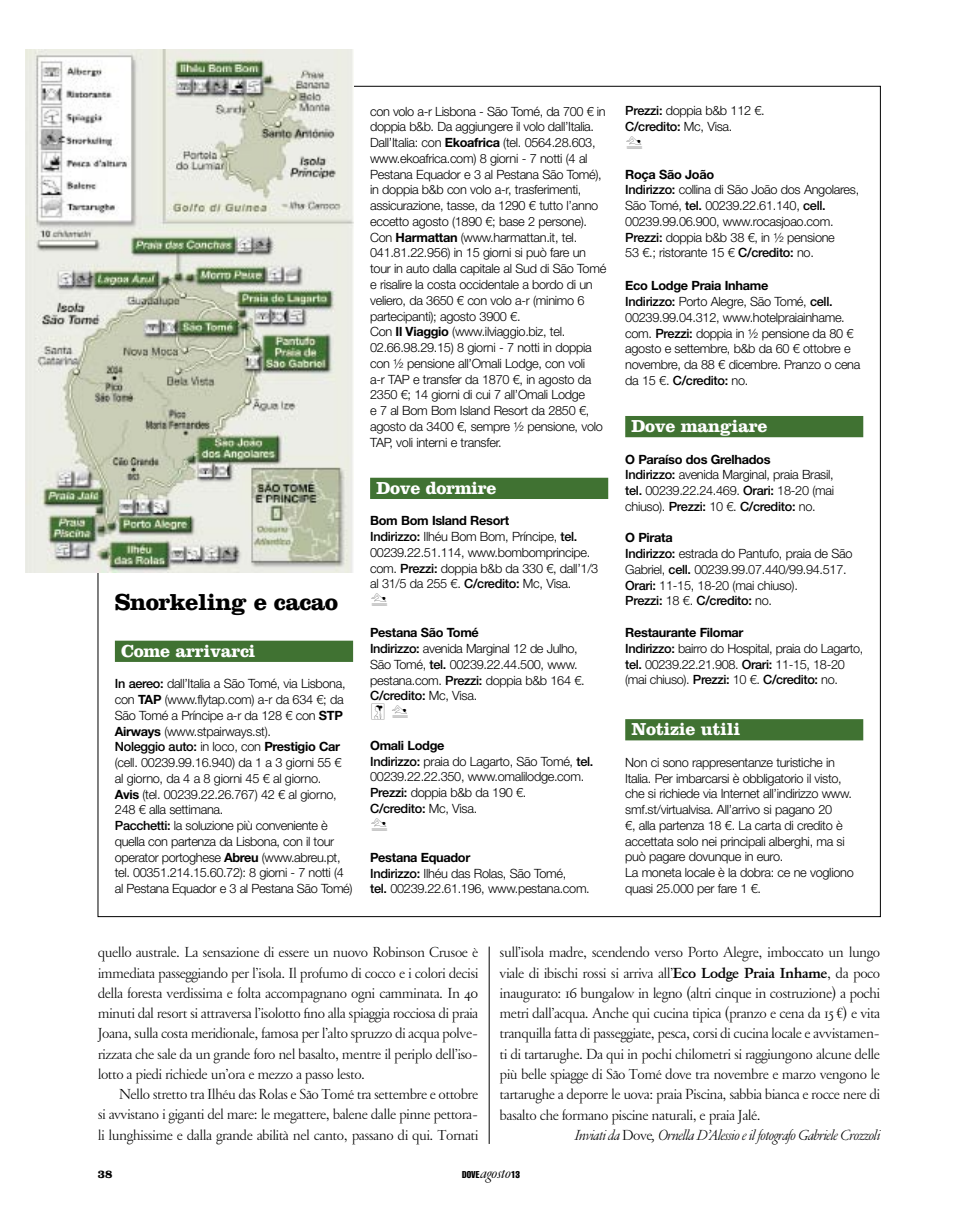
<style>
.page{position:relative;width:978px;height:1221px;background:#fff}
.page>*{position:absolute;margin:0;border:0;box-sizing:border-box;transform-origin:0 0}
.t1{font:700 24px "Clarendon LT Std";letter-spacing:-.025em;color:#000}
.t2{font:700 18px "Clarendon LT Std";letter-spacing:-.02em;color:#fff}
.t3{font:18px "Dove";color:#000}
.t4{font:18px "Dove Outline";color:#000}
.t5{font:300 15.75px/20.2px "Garamond FB Text";letter-spacing:-.03em;color:#000;text-align:justify}
.t6{font:italic 300 15.75px "Garamond FB Text";letter-spacing:-.03em;color:#000}
.t7{font:300 12.75px/15.8px "Helvetica Neue LT Std";letter-spacing:-.025em;color:#000}
.t8{font:700 12px "Clarendon LT Std";color:#000}
.t9{font:9.75px "Helvetica LT Std Comp";color:#000}
.s1{font-weight:500}
.s2{font-weight:700}
.s3{font-family:"Dove"}
.s4{font-style:normal}
.s5{font-family:"Garamond FB Display";font-style:italic;font-size:16.5px}
</style>
<div class="page">
<div style="left:115px;top:640px;width:238px;height:22px;background:#407232"></div>
<div style="left:370px;top:477px;width:238px;height:22px;background:#407232"></div>
<div style="left:625px;top:416px;width:238px;height:21px;background:#407232"></div>
<div style="left:625px;top:719px;width:238px;height:21px;background:#407232"></div>
<img style="left:26px;top:50px;width:327px;height:522px">
<hr style="left:489px;top:946px;width:1px;height:197px;background:#000">
<h1 class="t1" style="left:115px;top:587px;width:225px">Snorkeling e cacao</h1>
<h2 class="t2" style="left:121px;top:640px;width:136px">Come arrivarci</h2>
<p class="t7" style="left:115px;top:675px;width:239px"><span class="s1">In aereo:</span> dall’Italia a São Tomé, via Lisbona, con <span class="s2">TAP</span> (www.flytap.com) a-r da 634 €; da São Tomé a Príncipe a-r da 128 € con <span class="s2">STP Airways</span> (www.stpairways.st).<br><span class="s1">Noleggio auto:</span> in loco, con <span class="s2">Prestigio Car </span>(cell. 00239.99.16.940) da 1 a 3 giorni 55 € al giorno, da 4 a 8 giorni 45 € al giorno.<br><span class="s2">Avis</span> (tel. 00239.22.26.767) 42 € al giorno, 248 € alla settimana.<br><span class="s1">Pacchetti:</span> la soluzione più conveniente è quella con partenza da Lisbona, con il tour operator portoghese <span class="s2">Abreu</span> (www.abreu.pt, tel. 00351.214.15.60.72): 8 giorni - 7 notti (4 al Pestana Equador e 3 al Pestana São Tomé)</p>
<p class="t7" style="left:370px;top:103px;width:238px">con volo a-r Lisbona - São Tomé, da 700 € in doppia b&amp;b. Da aggiungere il volo dall’Italia.<br>Dall’Italia: con <span class="s2">Ekoafrica</span> (tel. 0564.28.603, www.ekoafrica.com) 8 giorni - 7 notti (4 al Pestana Equador e 3 al Pestana São Tomé), in doppia b&amp;b con volo a-r, trasferimenti, assicurazione, tasse, da 1290 € tutto l’anno eccetto agosto (1890 €; base 2 persone).<br>Con <span class="s2">Harmattan</span> (www.harmattan.it, tel.<br>041.81.22.956) in 15 giorni si può fare un tour in auto dalla capitale al Sud di São Tomé e risalire la costa occidentale a bordo di un veliero, da 3650 € con volo a-r (minimo 6 partecipanti); agosto 3900 €.<br>Con <span class="s2">Il Viaggio</span> (www.ilviaggio.biz, tel.<br>02.66.98.29.15) 8 giorni - 7 notti in doppia con ½ pensione all’Omali Lodge, con voli<br>a-r TAP e transfer da 1870 €, in agosto da 2350 €; 14 giorni di cui 7 all’Omali Lodge<br>e 7 al Bom Bom Island Resort da 2850 €, agosto da 3400 €, sempre ½ pensione, volo TAP, voli interni e transfer.</p>
<h2 class="t2" style="left:376px;top:477px;width:122px">Dove dormire</h2>
<p class="t7" style="left:370px;top:512px;width:230px"><span class="s2">Bom Bom Island Resort<br></span><span class="s1">Indirizzo:</span> Ilhéu Bom Bom, Príncipe, <span class="s1">tel.<br></span>00239.22.51.114, www.bombomprincipe. com. <span class="s1">Prezzi:</span> doppia b&amp;b da 330 €, dall’1/3 al 31/5 da 255 €. <span class="s1">C/credito:</span> Mc, Visa.</p>
<h2 class="t3" style="left:370px;top:591px;width:20px">j</h2>
<p class="t7" style="left:370px;top:624px;width:216px"><span class="s2">Pestana São Tomé<br></span><span class="s1">Indirizzo:</span> avenida Marginal 12 de Julho,<br>São Tomé, <span class="s1">tel.</span> 00239.22.44.500, www. pestana.com. <span class="s1">Prezzi:</span> doppia b&amp;b 164 €.<br><span class="s1">C/credito:</span> Mc, Visa.</p>
<h2 class="t4" style="left:370px;top:703px;width:41px">h <span class="s3">j</span></h2>
<p class="t7" style="left:370px;top:737px;width:225px"><span class="s2">Omali Lodge<br></span><span class="s1">Indirizzo:</span> praia do Lagarto, São Tomé, <span class="s1">tel.<br></span>00239.22.22.350, www.omalilodge.com.<br><span class="s1">Prezzi:</span> doppia b&amp;b da 190 €.<br><span class="s1">C/credito:</span> Mc, Visa.</p>
<h2 class="t3" style="left:370px;top:815px;width:20px">j</h2>
<p class="t7" style="left:370px;top:849px;width:221px"><span class="s2">Pestana Equador<br></span><span class="s1">Indirizzo:</span> Ilhéu das Rolas, São Tomé,<br><span class="s1">tel.</span> 00239.22.61.196, www.pestana.com.</p>
<p class="t7" style="left:625px;top:103px;width:141px"><span class="s1">Prezzi:</span> doppia b&amp;b 112 €.<br><span class="s1">C/credito:</span> Mc, Visa.</p>
<h2 class="t3" style="left:625px;top:134px;width:20px">j</h2>
<p class="t7" style="left:625px;top:166px;width:236px"><span class="s2">Roça São João<br></span><span class="s1">Indirizzo:</span> collina di São João dos Angolares, São Tomé, <span class="s1">tel.</span> 00239.22.61.140, <span class="s1">cell.<br></span>00239.99.06.900, www.rocasjoao.com.<br><span class="s1">Prezzi:</span> doppia b&amp;b 38 €, in ½ pensione<br>53 €.; ristorante 15 € <span class="s1">C/credito:</span> no.</p>
<p class="t7" style="left:625px;top:277px;width:237px"><span class="s2">Eco Lodge Praia Inhame<br></span><span class="s1">Indirizzo:</span> Porto Alegre, São Tomé, <span class="s1">cell.<br></span>00239.99.04.312, www.hotelpraiainhame. com. <span class="s1">Prezzi:</span> doppia in ½ pensione da 80 € agosto e settembre, b&amp;b da 60 € ottobre e novembre, da 88 € dicembre. Pranzo o cena da 15 €. <span class="s1">C/credito:</span> no.</p>
<h2 class="t2" style="left:632px;top:415px;width:137px">Dove mangiare</h2>
<p class="t7" style="left:625px;top:451px;width:210px"><span class="s2">O Paraíso dos Grelhados<br></span><span class="s1">Indirizzo:</span> avenida Marginal, praia Brasil, <span class="s1">tel.</span> 00239.22.24.469. <span class="s1">Orari:</span> 18-20 (mai chiuso). <span class="s1">Prezzi:</span> 10 €. <span class="s1">C/credito:</span> no.</p>
<p class="t7" style="left:625px;top:529px;width:229px"><span class="s2">O Pirata<br></span><span class="s1">Indirizzo:</span> estrada do Pantufo, praia de São<br>Gabriel, <span class="s1">cell.</span> 00239.99.07.440/99.94.517.<br><span class="s1">Orari:</span> 11-15, 18-20 (mai chiuso).<br><span class="s1">Prezzi:</span> 18 €. <span class="s1">C/credito:</span> no.</p>
<p class="t7" style="left:625px;top:624px;width:240px"><span class="s2">Restaurante Filomar<br></span><span class="s1">Indirizzo:</span> bairro do Hospital, praia do Lagarto, <span class="s1">tel.</span> 00239.22.21.908. <span class="s1">Orari:</span> 11-15, 18-20 (mai chiuso). <span class="s1">Prezzi:</span> 10 €. <span class="s1">C/credito:</span> no.</p>
<h2 class="t2" style="left:632px;top:718px;width:110px">Notizie utili</h2>
<p class="t7" style="left:625px;top:754px;width:230px">Non ci sono rappresentanze turistiche in Italia. Per imbarcarsi è obbligatorio il visto, che si richiede via Internet all’indirizzo www. smf.st/virtualvisa. All’arrivo si pagano 20<br>€, alla partenza 18 €. La carta di credito è accettata solo nei principali alberghi, ma si può pagare dovunque in euro.<br>La moneta locale è la dobra: ce ne vogliono quasi 25.000 per fare 1 €.</p>
<p class="t5" style="left:98px;top:943px;width:382px">quello australe. La sensazione di essere un nuovo Robinson Crusoe è immediata passeggiando per l’isola. Il profumo di cocco e i colori decisi della foresta verdissima e folta accompagnano ogni camminata. In 40 minuti dal resort si attraversa l’isolotto fino alla spiaggia rocciosa di praia Joana, sulla costa meridionale, famosa per l’alto spruzzo di acqua polve&shy;rizzata che sale da un grande foro nel basalto, mentre il periplo dell’iso&shy;lotto a piedi richiede un’ora e mezzo a passo lesto.</p>
<p class="t5" style="left:98px;top:1084px;width:382px;text-indent:21px">Nello stretto tra Ilhéu das Rolas e São Tomé tra settembre e ottobre si avvistano i giganti del mare: le megattere, balene dalle pinne pettora&shy;li lunghissime e dalla grande abilità nel canto, passano di qui. Tornati</p>
<p class="t5" style="left:500px;top:943px;width:382px">sull’isola madre, scendendo verso Porto Alegre, imboccato un lungo</p>
<p class="t5" style="left:500px;top:963px;width:382px">viale di ibischi rossi si arriva all’<span class="s2">Eco Lodge Praia Inhame</span>, da poco</p>
<p class="t5" style="left:500px;top:983px;width:382px">inaugurato: 16 bungalow in legno (altri cinque in costruzione) a pochi</p>
<p class="t5" style="left:500px;top:1003px;width:382px">metri dall’acqua. Anche qui cucina tipica (pranzo e cena da 15 €) e vita</p>
<p class="t5" style="left:500px;top:1024px;width:382px">tranquilla fatta di passeggiate, pesca, corsi di cucina locale e avvistamen-</p>
<p class="t5" style="left:500px;top:1044px;width:382px">ti di tartarughe. Da qui in pochi chilometri si raggiungono alcune delle</p>
<p class="t5" style="left:500px;top:1064px;width:382px">più belle spiagge di São Tomé dove tra novembre e marzo vengono le</p>
<p class="t5" style="left:500px;top:1084px;width:382px">tartarughe a deporre le uova: praia Piscina, sabbia bianca e rocce nere di</p>
<p class="t5" style="left:500px;top:1105px;width:263px">basalto che formano piscine naturali, e praia Jalé.</p>
<p class="t6" style="left:575px;top:1127px;width:307px">Inviati da <span class="s4">Dove</span>, Ornella D’Alessio e il fotografo Gabriele Crozzoli</p>
<p class="t8" style="left:98px;top:1167px;width:16px">38</p>
<p class="t9" style="left:462px;top:1168px;width:59px">DOVE<span class="s5">agosto</span>13</p>
</div>
